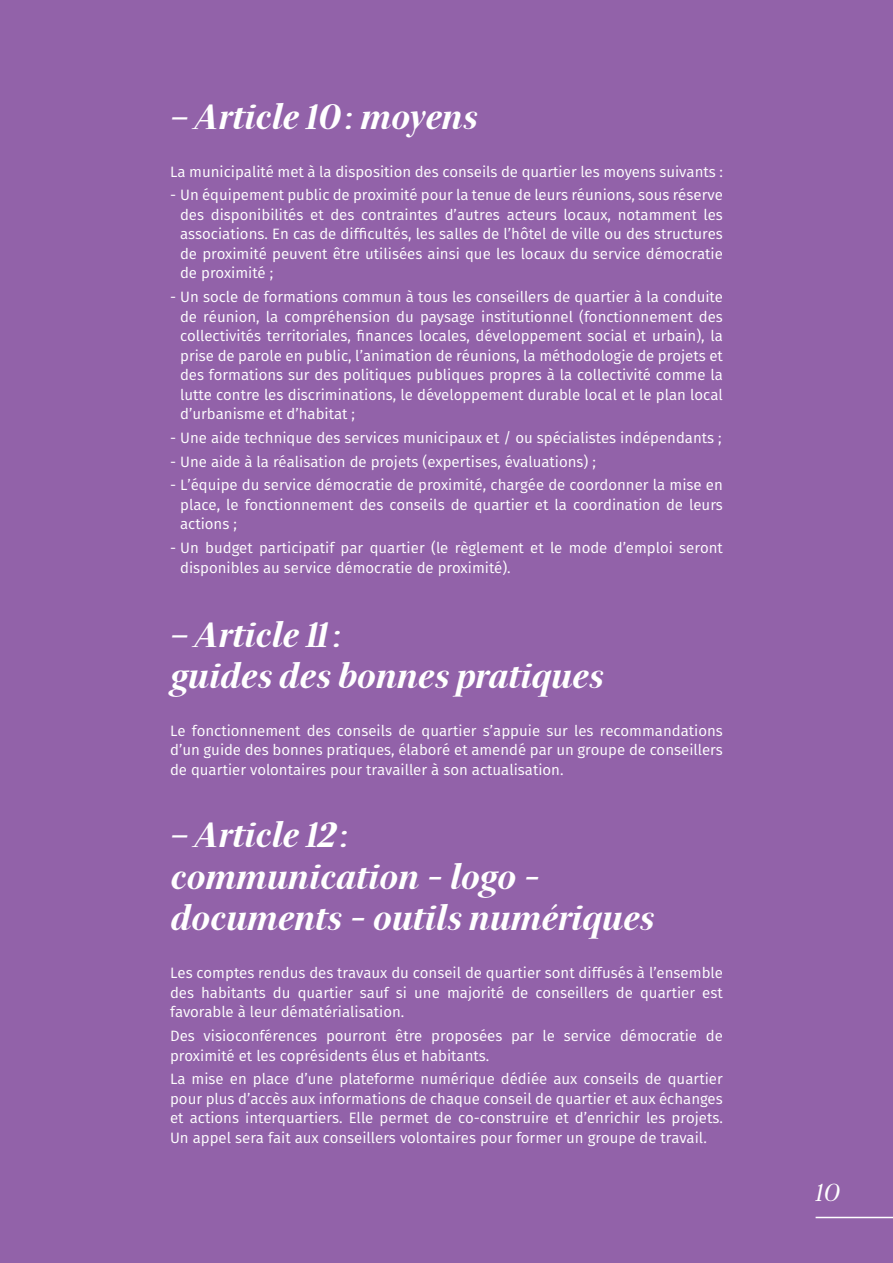
<style>
.page{position:relative;width:893px;height:1263px;background:#9262a9}
.page>*{position:absolute;margin:0;border:0;box-sizing:border-box;transform-origin:0 0}
.t1{font:italic 900 34.5px/41.4px "Serif 72 Beta";color:#fff}
.t2{font:italic 24px "Serif 72 Beta";color:#fff}
.t3{font:15px/19.5px "Fira Sans";color:#fff;text-align:justify}
</style>
<div class="page">
<hr style="left:816px;top:1217px;width:77px;height:1px;background:#fff">
<h1 class="t1" style="left:170px;top:97px;width:309px">– Article 10 : moyens</h1>
<p class="t3" style="left:170px;top:162px;width:554px">La municipalité met à la disposition des conseils de quartier les moyens suivants :</p>
<p class="t3" style="left:180px;top:185px;width:544px;text-indent:-10px">- Un équipement public de proximité pour la tenue de leurs réunions, sous réserve des disponibilités et des contraintes d’autres acteurs locaux, notamment les associations. En cas de difficultés, les salles de l’hôtel de ville ou des structures de proximité peuvent être utilisées ainsi que les locaux du service démocratie de proximité ;</p>
<p class="t3" style="left:180px;top:287px;width:544px;text-indent:-10px">- Un socle de formations commun à tous les conseillers de quartier à la conduite de réunion, la compréhension du paysage institutionnel (fonctionnement des collectivités territoriales, finances locales, développement social et urbain), la prise de parole en public, l’animation de réunions, la méthodologie de projets et des formations sur des politiques publiques propres à la collectivité comme la lutte contre les discriminations, le développement durable local et le plan local d’urbanisme et d’habitat ;</p>
<p class="t3" style="left:170px;top:428px;width:553px">- Une aide technique des services municipaux et / ou spécialistes indépendants ;</p>
<p class="t3" style="left:170px;top:452px;width:427px">- Une aide à la réalisation de projets (expertises, évaluations) ;</p>
<p class="t3" style="left:180px;top:475px;width:544px;text-indent:-10px">- L’équipe du service démocratie de proximité, chargée de coordonner la mise en place, le fonctionnement des conseils de quartier et la coordination de leurs actions ;</p>
<p class="t3" style="left:180px;top:538px;width:544px;text-indent:-10px">- Un budget participatif par quartier (le règlement et le mode d’emploi seront disponibles au service démocratie de proximité).</p>
<h1 class="t1" style="left:170px;top:614px;width:435px">– Article 11 :<br>guides des bonnes pratiques</h1>
<p class="t3" style="left:170px;top:720px;width:554px">Le fonctionnement des conseils de quartier s’appuie sur les recommandations d’un guide des bonnes pratiques, élaboré et amendé par un groupe de conseillers de quartier volontaires pour travailler à son actualisation.</p>
<h1 class="t1" style="left:170px;top:815px;width:486px">– Article 12 :<br>communication - logo - documents - outils numériques</h1>
<p class="t3" style="left:170px;top:963px;width:554px">Les comptes rendus des travaux du conseil de quartier sont diffusés à l’ensemble des habitants du quartier sauf si une majorité de conseillers de quartier est favorable à leur dématérialisation.</p>
<p class="t3" style="left:170px;top:1026px;width:554px">Des visioconférences pourront être proposées par le service démocratie de proximité et les coprésidents élus et habitants.</p>
<p class="t3" style="left:170px;top:1069px;width:554px">La mise en place d’une plateforme numérique dédiée aux conseils de quartier pour plus d’accès aux informations de chaque conseil de quartier et aux échanges et actions interquartiers. Elle permet de co-construire et d’enrichir les projets.<br>Un appel sera fait aux conseillers volontaires pour former un groupe de travail.</p>
<h2 class="t2" style="left:816px;top:1179px;width:26px">10</h2>
</div>
